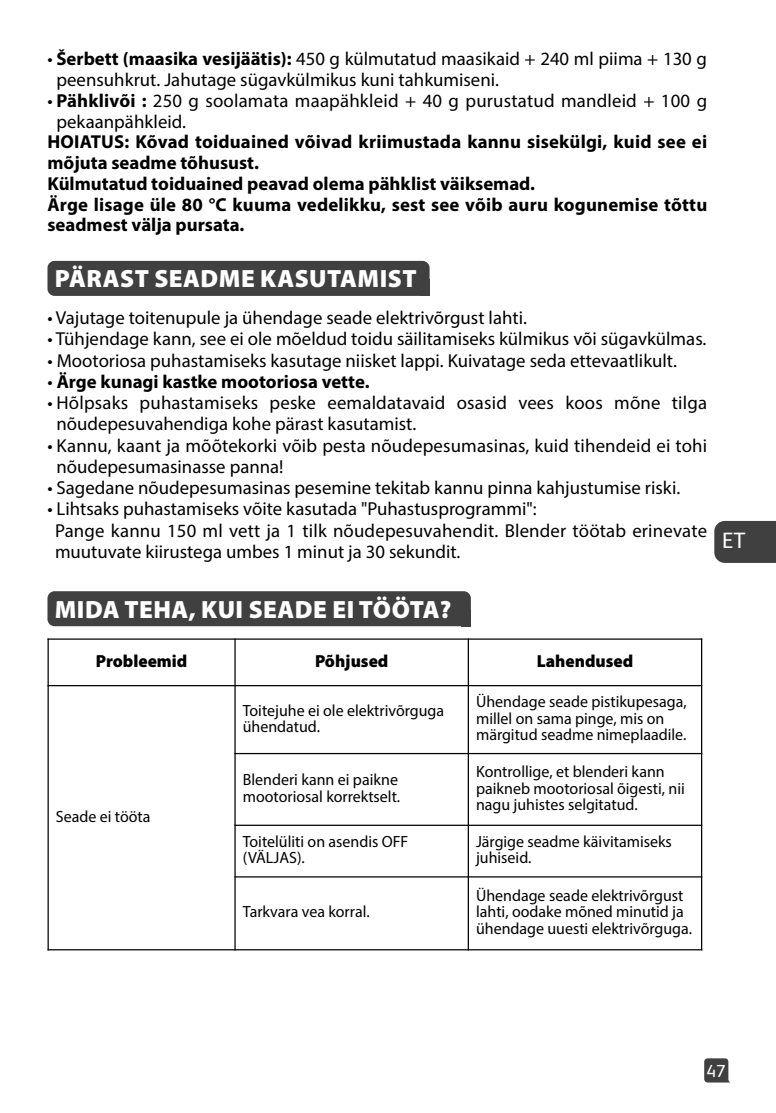
<style>
.page{position:relative;width:776px;height:1113px;background:#fff}
.page>*{position:absolute;margin:0;border:0;box-sizing:border-box;transform-origin:0 0}
.t1{font:900 25px "Myriad Pro";letter-spacing:.02em;color:#fff}
.t2{font:22.25px "FS Albert";color:#fff}
.t3{font:18.75px/21.2px "Myriad Pro";color:#000}
.t4{font:700 18.75px/20.8px "Myriad Pro";color:#000}
.t5{font:900 17.5px "Myriad Pro";color:#000}
.t6{font:17.5px "FS Albert";color:#fff}
.t7{font:16.25px/16.2px "Myriad Pro";color:#000}
.s1{font-weight:700}
.s2{font-weight:400}
</style>
<div class="page">
<svg style="left:704px;top:1058px;width:26px;height:24px"></svg>
<div style="left:714px;top:521px;width:61px;height:42px;background:#404040"></div>
<div style="left:47px;top:261px;width:382px;height:35px;background:#404040;border-radius:7px"></div>
<div style="left:420px;top:280px;width:9px;height:16px;background:#404040"></div>
<div style="left:47px;top:591px;width:423px;height:35px;background:#404040;border-radius:7px"></div>
<div style="left:461px;top:610px;width:9px;height:16px;background:#404040"></div>
<hr style="left:47px;top:638px;width:2px;height:312px;background:#000">
<hr style="left:234px;top:638px;width:1px;height:312px;background:#000">
<hr style="left:467px;top:638px;width:1px;height:312px;background:#000">
<hr style="left:700px;top:638px;width:2px;height:312px;background:#000">
<hr style="left:47px;top:638px;width:655px;height:1px;background:#000">
<hr style="left:47px;top:685px;width:655px;height:1px;background:#000">
<hr style="left:234px;top:752px;width:468px;height:2px;background:#000">
<hr style="left:234px;top:824px;width:468px;height:1px;background:#000">
<hr style="left:234px;top:876px;width:468px;height:1px;background:#000">
<hr style="left:47px;top:949px;width:655px;height:1px;background:#000">
<p class="t3" style="left:57px;top:50px;width:651px;text-indent:-9px">• <span class="s1">Šerbett (maasika vesijäätis):</span> 450 g külmutatud maasikaid + 240 ml piima + 130 g peensuhkrut. Jahutage sügavkülmikus kuni tahkumiseni.</p>
<p class="t3" style="left:57px;top:92px;width:651px;text-indent:-9px">• <span class="s1">Pähklivõi :</span> 250 g soolamata maapähkleid + 40 g purustatud mandleid + 100 g pekaanpähkleid.</p>
<p class="t4" style="left:47px;top:133px;width:661px">HOIATUS: Kõvad toiduained võivad kriimustada kannu sisekülgi, kuid see ei mõjuta seadme tõhusust.<br>Külmutatud toiduained peavad olema pähklist väiksemad.<br>Ärge lisage üle 80 °C kuuma vedelikku, sest see võib auru kogunemise tõttu seadmest välja pursata.</p>
<h1 class="t1" style="left:55px;top:269px;width:363px">PÄRAST SEADME KASUTAMIST</h1>
<p class="t3" style="left:47px;top:309px;width:481px">• Vajutage toitenupule ja ühendage seade elektrivõrgust lahti.</p>
<p class="t3" style="left:47px;top:330px;width:660px">• Tühjendage kann, see ei ole mõeldud toidu säilitamiseks külmikus või sügavkülmas.</p>
<p class="t3" style="left:47px;top:351px;width:630px">• Mootoriosa puhastamiseks kasutage niisket lappi. Kuivatage seda ettevaatlikult.</p>
<p class="t4" style="left:47px;top:373px;width:323px"><span class="s2">•</span> Ärge kunagi kastke mootoriosa vette.</p>
<p class="t3" style="left:57px;top:394px;width:652px;text-indent:-9px">• Hõlpsaks puhastamiseks peske eemaldatavaid osasid vees koos mõne tilga nõudepesuvahendiga kohe pärast kasutamist.</p>
<p class="t3" style="left:57px;top:436px;width:652px;text-indent:-9px">• Kannu, kaant ja mõõtekorki võib pesta nõudepesumasinas, kuid tihendeid ei tohi nõudepesumasinasse panna!</p>
<p class="t3" style="left:47px;top:478px;width:634px">• Sagedane nõudepesumasinas pesemine tekitab kannu pinna kahjustumise riski.</p>
<p class="t3" style="left:55px;top:500px;width:653px;text-indent:-8px">• Lihtsaks puhastamiseks võite kasutada "Puhastusprogrammi":<br>Pange kannu 150 ml vett ja 1 tilk nõudepesuvahendit. Blender töötab erinevate muutuvate kiirustega umbes 1 minut ja 30 sekundit.</p>
<h1 class="t1" style="left:55px;top:599px;width:398px">MIDA TEHA, KUI SEADE EI TÖÖTA?</h1>
<p class="t5" style="left:96px;top:654px;width:93px">Probleemid</p>
<p class="t5" style="left:315px;top:654px;width:75px">Põhjused</p>
<p class="t5" style="left:536px;top:654px;width:98px">Lahendused</p>
<p class="t7" style="left:56px;top:809px;width:96px">Seade ei tööta</p>
<p class="t7" style="left:243px;top:703px;width:203px">Toitejuhe ei ole elektrivõrguga ühendatud.</p>
<p class="t7" style="left:476px;top:695px;width:212px">Ühendage seade pistikupesaga, millel on sama pinge, mis on märgitud seadme nimeplaadile.</p>
<p class="t7" style="left:243px;top:773px;width:159px">Blenderi kann ei paikne mootoriosal korrektselt.</p>
<p class="t7" style="left:476px;top:765px;width:210px">Kontrollige, et blenderi kann paikneb mootoriosal õigesti, nii nagu juhistes selgitatud.</p>
<p class="t7" style="left:243px;top:834px;width:167px">Toitelüliti on asendis OFF (VÄLJAS).</p>
<p class="t7" style="left:476px;top:834px;width:197px">Järgige seadme käivitamiseks juhiseid.</p>
<p class="t7" style="left:243px;top:905px;width:128px">Tarkvara vea korral.</p>
<p class="t7" style="left:476px;top:888px;width:217px">Ühendage seade elektrivõrgust lahti, oodake mõned minutid ja ühendage uuesti elektrivõrguga.</p>
<p class="t2" style="left:721px;top:532px;width:25px">ET</p>
<p class="t6" style="left:706px;top:1064px;width:21px">47</p>
</div>
